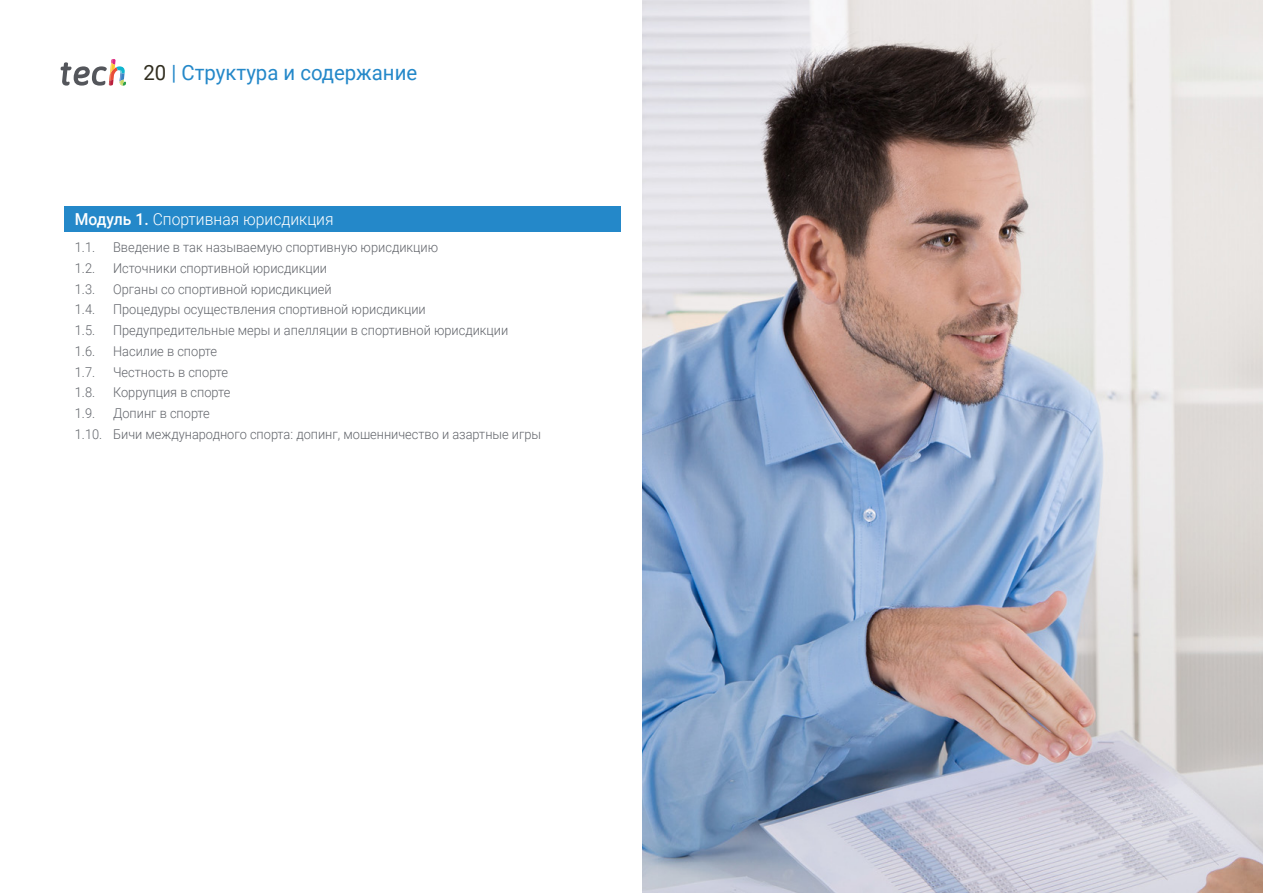
<style>
.page{position:relative;width:1263px;height:893px;background:#fff}
.page>*{position:absolute;margin:0;border:0;box-sizing:border-box;transform-origin:0 0}
.t1{font:21px "Roboto";color:#2488c9}
.t2{font:300 16.5px "Roboto";color:#fff;scale:.95 1}
.t3{font:300 13.5px/20.7px "Roboto";color:#61646a;scale:.95 1}
.s1{color:#312e20}
.s2{font-weight:500}
</style>
<div class="page">
<div style="left:64px;top:206px;width:557px;height:25px;background:#2488c9"></div>
<img style="left:642px;top:0;width:621px;height:893px">
<svg style="left:61px;top:59px;width:65px;height:27px"></svg>
<h1 class="t1" style="left:144px;top:57px;width:275px"><span class="s1">20</span> | Структура и содержание</h1>
<p class="t2" style="left:75px;top:208px;width:274px"><span class="s2">Модуль 1.</span> Спортивная юрисдикция</p>
<p class="t3" style="left:75px;top:236px;width:23px">1.1.</p>
<p class="t3" style="left:113px;top:236px;width:344px">Введение в так называемую спортивную юрисдикцию</p>
<p class="t3" style="left:75px;top:257px;width:23px">1.2.</p>
<p class="t3" style="left:113px;top:257px;width:227px">Источники спортивной юрисдикции</p>
<p class="t3" style="left:75px;top:278px;width:23px">1.3.</p>
<p class="t3" style="left:113px;top:278px;width:232px">Органы со спортивной юрисдикцией</p>
<p class="t3" style="left:75px;top:299px;width:23px">1.4.</p>
<p class="t3" style="left:113px;top:299px;width:331px">Процедуры осуществления спортивной юрисдикции</p>
<p class="t3" style="left:75px;top:319px;width:23px">1.5.</p>
<p class="t3" style="left:113px;top:319px;width:417px">Предупредительные меры и апелляции в спортивной юрисдикции</p>
<p class="t3" style="left:75px;top:340px;width:23px">1.6.</p>
<p class="t3" style="left:113px;top:340px;width:111px">Насилие в спорте</p>
<p class="t3" style="left:75px;top:361px;width:23px">1.7.</p>
<p class="t3" style="left:113px;top:361px;width:123px">Честность в спорте</p>
<p class="t3" style="left:75px;top:382px;width:23px">1.8.</p>
<p class="t3" style="left:113px;top:382px;width:125px">Коррупция в спорте</p>
<p class="t3" style="left:75px;top:402px;width:23px">1.9.</p>
<p class="t3" style="left:75px;top:402px;width:492px;text-indent:38px">Допинг в спорте<br>1.10. Бичи международного спорта: допинг, мошенничество и азартные игры</p>
</div>
